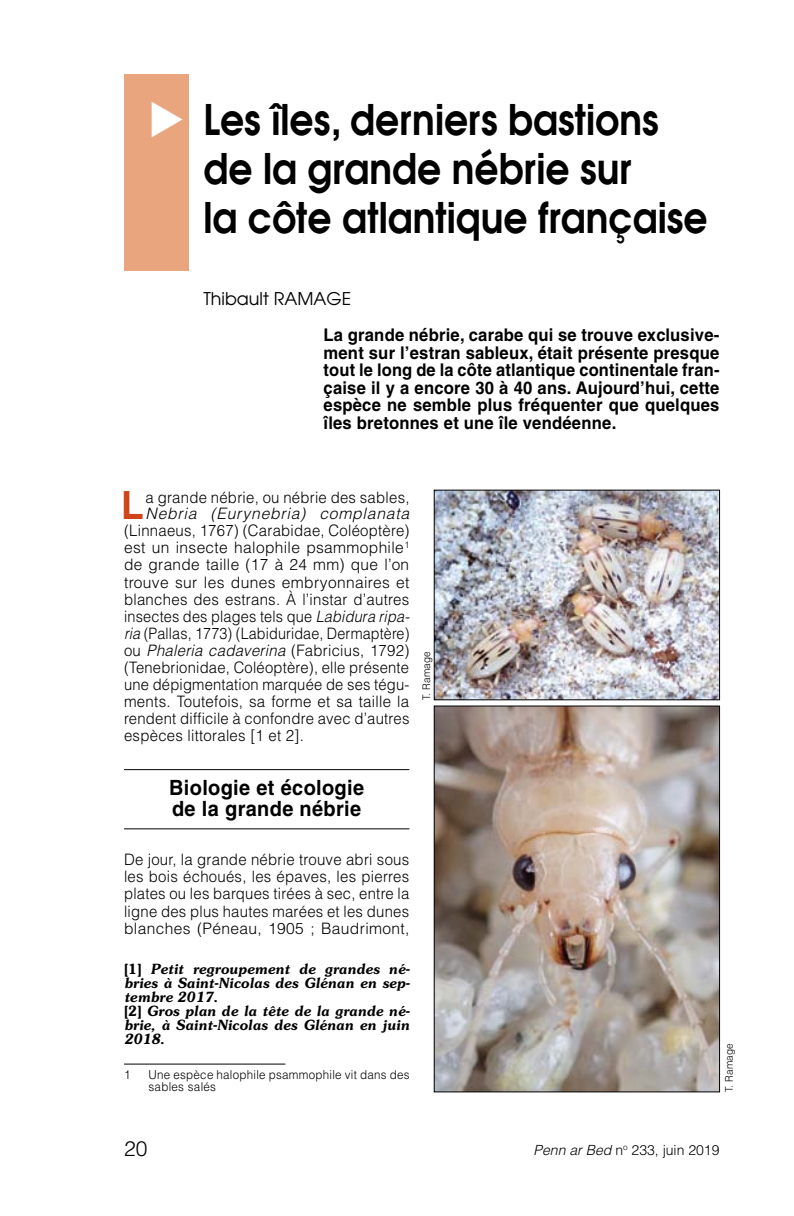
<style>
.page{position:relative;width:794px;height:1216px;background:#fff}
.page>*{position:absolute;margin:0;border:0;box-sizing:border-box;transform-origin:0 0}
.t1{font:600 42px/49px "Avant Garde";color:#000;scale:.9 1}
.t2{font:700 38.85px "Helvetica";color:#d1431a;scale:.95 1}
.t3{font:700 21px/21.5px "Helvetica";letter-spacing:.015em;color:#000;scale:.95 1}
.t4{font:300 21px "Helvetica";color:#000}
.t5{font:700 17.5px/17.5px "Helvetica";letter-spacing:.01em;color:#000;text-align:justify;scale:.95 1}
.t6{font:17.5px "Avant Garde";color:#000}
.t7{font:300 15.75px/17.2px "Helvetica";letter-spacing:.015em;color:#000;text-align:justify;scale:.95 1}
.t8{font:italic 300 15.75px "Helvetica";letter-spacing:.05em;color:#000}
.t9{font:italic 600 14px/14px "Souvenir";color:#000;scale:.95 1}
.t10{font:300 14px "Helvetica";color:#000}
.t11{font:300 12.25px/12.2px "Helvetica";letter-spacing:.02em;color:#000;scale:.95 1}
.t12{font:300 10.5px "Helvetica";letter-spacing:.015em;color:#000;scale:.95 1}
.s1{font-style:italic}
.s2{font-style:normal}
</style>
<div class="page">
<div style="left:124px;top:74px;width:64px;height:196px;background:#e9a57e"></div>
<hr style="left:124px;top:769px;width:285px;height:1px;background:#000">
<hr style="left:124px;top:828px;width:285px;height:1px;background:#000">
<hr style="left:124px;top:1063px;width:161px;height:1px;background:#000">
<img style="left:436px;top:492px;width:282px;height:206px">
<div style="left:434px;top:490px;width:286px;height:210px;border:1px solid #000"></div>
<img style="left:436px;top:707px;width:282px;height:383px">
<div style="left:434px;top:705px;width:286px;height:387px;border:1px solid #000"></div>
<h1 class="t1" style="left:203px;top:94px;width:562px">Les îles, derniers bastions de la grande nébrie sur<br>la côte atlantique française</h1>
<p class="t6" style="left:203px;top:287px;width:149px">Thibault RAMAGE</p>
<p class="t5" style="left:323px;top:326px;width:418px">La grande nébrie, carabe qui se trouve exclusive&shy;ment sur l’estran sableux, était présente presque tout le long de la côte atlantique continentale fran&shy;çaise il y a encore 30 à 40 ans. Aujourd’hui, cette espèce ne semble plus fréquenter que quelques îles bretonnes et une île vendéenne.</p>
<h2 class="t2" style="left:121px;top:482px;width:25px">L</h2>
<p class="t7" style="left:146px;top:488px;width:279px">a grande nébrie, ou nébrie des sables,</p>
<p class="t8" style="left:146px;top:503px;width:265px">Nebria (Eurynebria) complanata</p>
<p class="t7" style="left:124px;top:521px;width:302px">(Linnaeus, 1767) (Carabidae, Coléoptère) est un insecte halophile psammophile<sup>1 </sup>de grande taille (17 à 24 mm) que l’on trouve sur les dunes embryonnaires et blanches des estrans. À l’instar d’autres insectes des plages tels que <span class="s1">Labidura ripa&shy;ria</span> (Pallas, 1773) (Labiduridae, Dermaptère) ou <span class="s1">Phaleria cadaverina</span> (Fabricius, 1792) (Tenebrionidae, Coléoptère), elle présente une dépigmentation marquée de ses tégu&shy;ments. Toutefois, sa forme et sa taille la rendent difficile à confondre avec d’autres espèces littorales [1 et 2].</p>
<h3 class="t3" style="left:169px;top:776px;width:207px">Biologie et écologie de la grande nébrie</h3>
<p class="t7" style="left:124px;top:850px;width:302px">De jour, la grande nébrie trouve abri sous les bois échoués, les épaves, les pierres plates ou les barques tirées à sec, entre la ligne des plus hautes marées et les dunes blanches (Péneau, 1905 ; Baudrimont,</p>
<p class="t9" style="left:124px;top:961px;width:302px"><span class="s2">[1]</span> Petit regroupement de grandes né&shy;bries à Saint-Nicolas des Glénan en sep&shy;tembre 2017.<br><span class="s2">[2]</span> Gros plan de la tête de la grande né&shy;brie, à Saint-Nicolas des Glénan en juin<br>2018.</p>
<p class="t11" style="left:124px;top:1068px;width:8px">1</p>
<p class="t11" style="left:149px;top:1068px;width:276px">Une espèce halophile psammophile vit dans des sables salés</p>
<p class="t12" style="left:420px;top:700px;width:53px;rotate:-90deg">T. Ramage</p>
<p class="t12" style="left:722px;top:1092px;width:53px;rotate:-90deg">T. Ramage</p>
<h3 class="t4" style="left:124px;top:1134px;width:25px">20</h3>
<p class="t10" style="left:533px;top:1141px;width:187px"><span class="s1">Penn ar Bed</span> n<sup>o</sup> 233, juin 2019</p>
</div>
